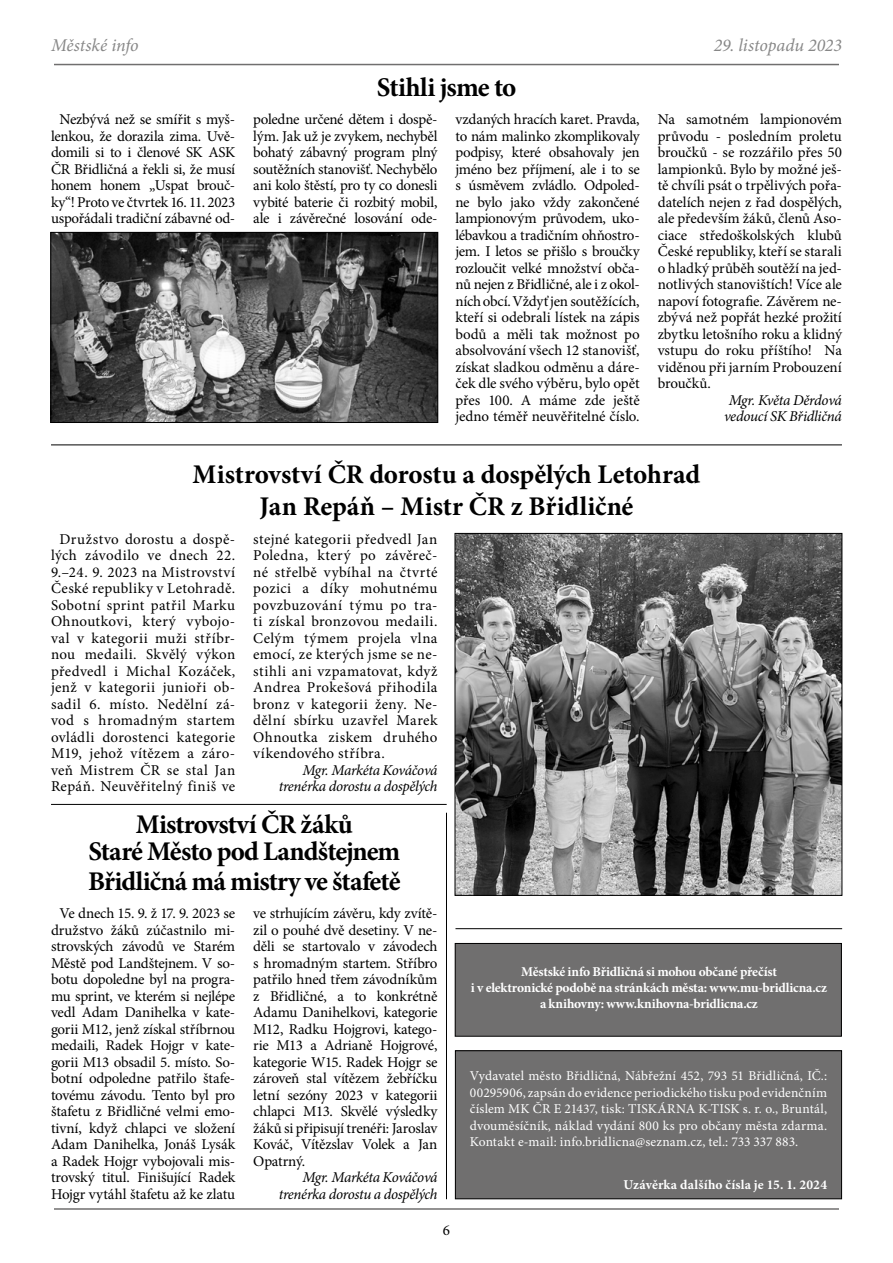
<style>
.page{position:relative;width:893px;height:1263px;background:#fff}
.page>*{position:absolute;margin:0;border:0;box-sizing:border-box;transform-origin:0 0}
.t1{font:700 27px/26.7px "Minion Pro";letter-spacing:-.035em;color:#000;text-align:center}
.t2{font:700 27px/32.7px "Minion Pro";letter-spacing:-.015em;color:#000;text-align:center}
.t3{font:italic 18px "Minion Pro";letter-spacing:-.005em;color:#878787}
.t4{font:15px/16.5px "Minion Pro";color:#000;text-align:justify}
.t5{font:15px/16.5px "Minion Pro";letter-spacing:.025em;color:#000;text-align:center}
.t6{font:15px/16.5px "Minion Pro";letter-spacing:-.02em;color:#000;text-align:center}
.t7{font:italic 15px/16.5px "Minion Pro";letter-spacing:-.025em;color:#000;text-align:right}
.t8{font:13.5px/16.5px "Minion Pro";letter-spacing:.015em;color:#fff;text-align:justify}
.t9{font:700 13.5px/16.2px "Minion Pro";letter-spacing:-.01em;color:#fff;text-align:center}
.t10{font:700 13.5px "Minion Pro";letter-spacing:.01em;color:#fff}
</style>
<div class="page">
<hr style="left:51px;top:445px;width:791px;height:1px;background:#000">
<hr style="left:51px;top:804px;width:396px;height:1px;background:#000">
<hr style="left:455px;top:928px;width:387px;height:1px;background:#000">
<hr style="left:446px;top:813px;width:1px;height:386px;background:#000">
<img style="left:457px;top:535px;width:383px;height:358px">
<div style="left:455px;top:533px;width:387px;height:362px;border:1px solid #000"></div>
<img style="left:53px;top:234px;width:383px;height:187px">
<div style="left:51px;top:232px;width:387px;height:191px;border:1px solid #000"></div>
<hr style="left:54px;top:1208px;width:785px;height:2px;background:#706f6f">
<hr style="left:54px;top:64px;width:785px;height:1px;background:#706f6f">
<div style="left:455px;top:943px;width:386px;height:93px;background:#706f6f"></div>
<div style="left:455px;top:943px;width:387px;height:94px;border:1px solid #000"></div>
<div style="left:455px;top:1051px;width:387px;height:148px;background:#706f6f"></div>
<div style="left:455px;top:1050px;width:387px;height:149px;border:1px solid #000"></div>
<p class="t3" style="left:51px;top:33px;width:89px">Městské info</p>
<p class="t3" style="left:714px;top:33px;width:130px">29. listopadu 2023</p>
<h1 class="t1" style="left:377px;top:74px;width:141px">Stihli jsme to</h1>
<p class="t6" style="left:51px;top:111px;width:186px">Nezbývá než se smířit s myš&shy;lenkou, že dorazila zima. Uvě&shy;domili si to i členové SK ASK<br>ČR Břidličná a řekli si, že musí honem honem „Uspat brouč&shy;ky“! Proto ve čtvrtek 16. 11. 2023 uspořádali tradiční zábavné od-</p>
<p class="t4" style="left:253px;top:111px;width:186px">poledne určené dětem i dospě&shy;lým. Jak už je zvykem, nechyběl bohatý zábavný program plný soutěžních stanovišť. Nechybělo ani kolo štěstí, pro ty co donesli vybité baterie či rozbitý mobil, ale i závěrečné losování ode-</p>
<p class="t4" style="left:455px;top:111px;width:186px">vzdaných hracích karet. Pravda, to nám malinko zkomplikovaly podpisy, které obsahovaly jen jméno bez příjmení, ale i to se s úsměvem zvládlo. Odpoled&shy;ne bylo jako vždy zakončené lampionovým průvodem, uko&shy;lébavkou a tradičním ohňostro&shy;jem. I letos se přišlo s broučky rozloučit velké množství obča&shy;nů nejen z Břidličné, ale i z okol&shy;ních obcí. Vždyť jen soutěžících, kteří si odebrali lístek na zápis bodů a měli tak možnost po absolvování všech 12 stanovišť, získat sladkou odměnu a dáre&shy;ček dle svého výběru, bylo opět přes 100. A máme zde ještě jedno téměř neuvěřitelné číslo.</p>
<p class="t4" style="left:658px;top:111px;width:186px">Na samotném lampionovém průvodu - posledním proletu broučků - se rozzářilo přes 50 lampionků. Bylo by možné ješ&shy;tě chvíli psát o trpělivých pořa&shy;datelích nejen z řad dospělých, ale především žáků, členů Aso&shy;ciace středoškolských klubů České republiky, kteří se starali o hladký průběh soutěží na jed&shy;notlivých stanovištích! Více ale napoví fotografie. Závěrem ne&shy;zbývá než popřát hezké prožití zbytku letošního roku a klidný vstupu do roku příštího! Na viděnou při jarním Probouzení broučků.</p>
<p class="t7" style="left:724px;top:392px;width:119px;text-align:center">Mgr. Květa Děrdová vedoucí SK Břidličná</p>
<h1 class="t2" style="left:193px;top:457px;width:509px">Mistrovství ČR dorostu a dospělých Letohrad<br>Jan Repáň – Mistr ČR z Břidličné</h1>
<p class="t5" style="left:51px;top:531px;width:186px">Družstvo dorostu a dospě&shy;lých závodilo ve dnech 22.<br>9.–24. 9. 2023 na Mistrovství<br>České republiky v Letohradě.<br>Sobotní sprint patřil Marku<br>Ohnoutkovi, který vybojo&shy;val v kategorii muži stříbr&shy;nou medaili. Skvělý výkon předvedl i Michal Kozáček, jenž v kategorii junioři ob&shy;sadil 6. místo. Nedělní zá&shy;vod s hromadným startem ovládli dorostenci kategorie<br>M19, jehož vítězem a záro&shy;veň Mistrem ČR se stal Jan<br>Repáň. Neuvěřitelný finiš ve</p>
<p class="t4" style="left:253px;top:531px;width:186px">stejné kategorii předvedl Jan Poledna, který po závěreč&shy;né střelbě vybíhal na čtvrté pozici a díky mohutnému povzbuzování týmu po tra&shy;ti získal bronzovou medaili.<br>Celým týmem projela vlna emocí, ze kterých jsme se ne&shy;stihli ani vzpamatovat, když Andrea Prokešová přihodila bronz v kategorii ženy. Ne&shy;dělní sbírku uzavřel Marek Ohnoutka ziskem druhého víkendového stříbra.</p>
<p class="t7" style="left:279px;top:762px;width:160px">Mgr. Markéta Kováčová trenérka dorostu a dospělých</p>
<h1 class="t1" style="left:88px;top:811px;width:313px">Mistrovství ČR žáků<br>Staré Město pod Landštejnem</h1>
<h1 class="t1" style="left:88px;top:867px;width:314px">Břidličná má mistry ve štafetě</h1>
<p class="t4" style="left:51px;top:905px;width:186px;text-align:center">Ve dnech 15. 9. ž 17. 9. 2023 se družstvo žáků zúčastnilo mi&shy;strovských závodů ve Starém<br>Městě pod Landštejnem. V so&shy;botu dopoledne byl na progra&shy;mu sprint, ve kterém si nejlépe vedl Adam Danihelka v kate&shy;gorii M12, jenž získal stříbrnou medaili, Radek Hojgr v kate&shy;gorii M13 obsadil 5. místo. So&shy;botní odpoledne patřilo štafe&shy;tovému závodu. Tento byl pro štafetu z Břidličné velmi emo&shy;tivní, když chlapci ve složení<br>Adam Danihelka, Jonáš Lysák a Radek Hojgr vybojovali mis&shy;trovský titul. Finišující Radek<br>Hojgr vytáhl štafetu až ke zlatu</p>
<p class="t4" style="left:253px;top:905px;width:186px">ve strhujícím závěru, kdy zvítě&shy;zil o pouhé dvě desetiny. V ne&shy;děli se startovalo v závodech s hromadným startem. Stříbro patřilo hned třem závodníkům z Břidličné, a to konkrétně Adamu Danihelkovi, kategorie M12, Radku Hojgrovi, katego&shy;rie M13 a Adrianě Hojgrové, kategorie W15. Radek Hojgr se zároveň stal vítězem žebříčku letní sezóny 2023 v kategorii chlapci M13. Skvělé výsledky žáků si připisují trenéři: Jaroslav Kováč, Vítězslav Volek a Jan Opatrný.</p>
<p class="t9" style="left:471px;top:963px;width:358px">Městské info Břidličná si mohou občané přečíst<br>i v elektronické podobě na stránkách města: www.mu-bridlicna.cz a knihovny: www.knihovna-bridlicna.cz</p>
<p class="t8" style="left:470px;top:1068px;width:359px">Vydavatel město Břidličná, Nábřežní 452, 793 51 Břidličná, IČ.:<br>00295906, zapsán do evidence periodického tisku pod evidenčním číslem MK ČR E 21437, tisk: TISKÁRNA K-TISK s. r. o., Bruntál, dvouměsíčník, náklad vydání 800 ks pro občany města zdarma.<br>Kontakt e-mail: info.bridlicna@seznam.cz, tel.: 733 337 883.</p>
<p class="t10" style="left:624px;top:1175px;width:205px">Uzávěrka dalšího čísla je 15. 1. 2024</p>
<p class="t7" style="left:279px;top:1169px;width:160px">Mgr. Markéta Kováčová trenérka dorostu a dospělých</p>
<p class="t4" style="left:443px;top:1221px;width:9px">6</p>
</div>
